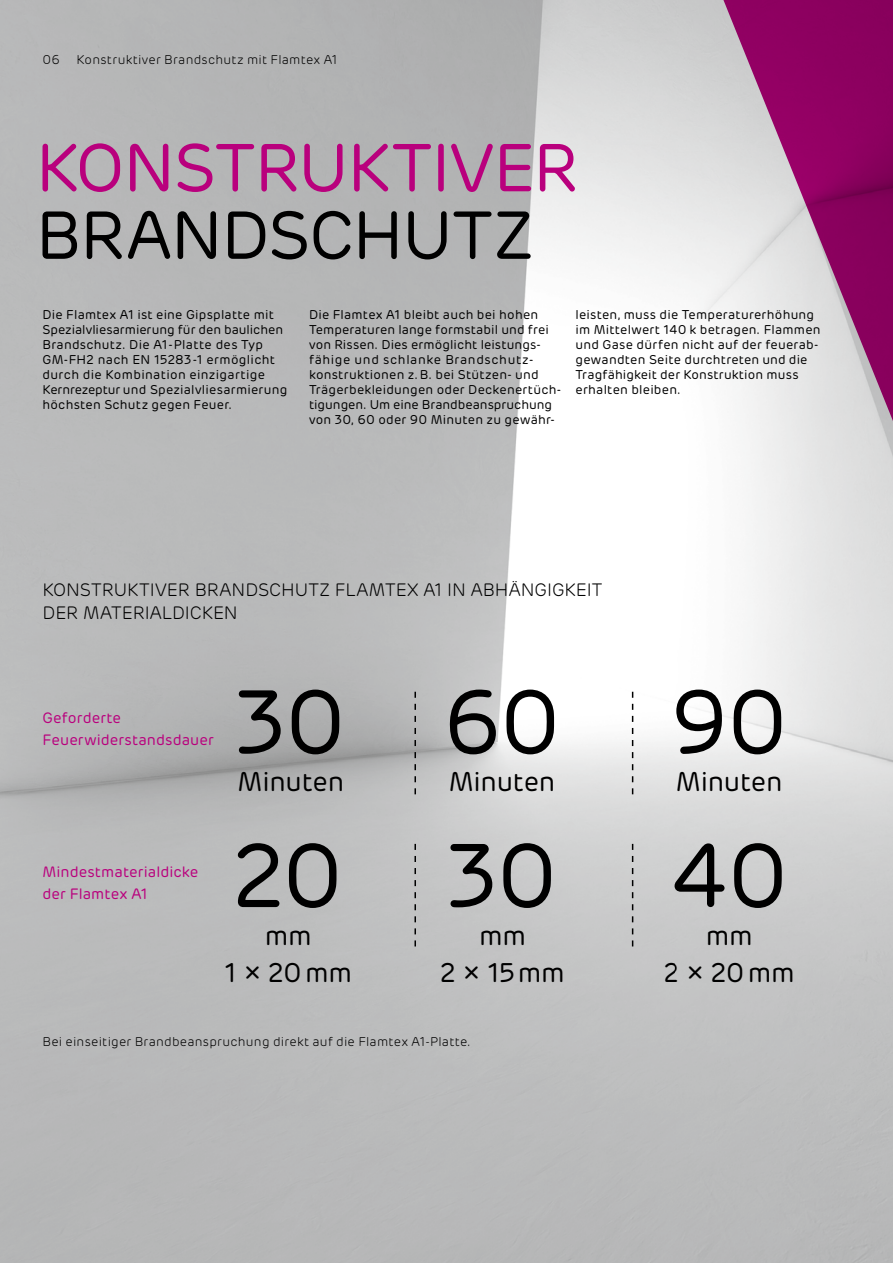
<style>
.page{position:relative;width:893px;height:1263px;background:#fff}
.page>*{position:absolute;margin:0;border:0;box-sizing:border-box;transform-origin:0 0}
.t1{font:90px "Rubrik";letter-spacing:-.04em;color:#000}
.t2{font:27px/37.5px "Rubrik";letter-spacing:-.01em;color:#000;text-align:center}
.t3{font:300 18px/22.5px "Rubrik";color:#000}
.t4{font:15px/22.5px "Rubrik";letter-spacing:.005em;color:#b9007d}
.t5{font:12.75px/15px "Rubrik";letter-spacing:.015em;color:#000}
.t6{font:300 12.75px "Rubrik";letter-spacing:.02em;color:#000}
</style>
<div class="page">
<img style="left:0;top:0;width:893px;height:1263px">
<svg style="left:43px;top:211px;width:488px;height:48px"></svg>
<svg style="left:43px;top:143px;width:532px;height:49px"></svg>
<svg style="left:675px;top:0;width:218px;height:986px"></svg>
<svg style="left:414px;top:692px;width:2px;height:102px"></svg>
<svg style="left:414px;top:844px;width:2px;height:102px"></svg>
<svg style="left:632px;top:692px;width:1px;height:102px"></svg>
<svg style="left:632px;top:844px;width:1px;height:102px"></svg>
<p class="t6" style="left:43px;top:52px;width:19px">06</p>
<p class="t6" style="left:77px;top:52px;width:262px">Konstruktiver Brandschutz mit Flamtex A1</p>
<p class="t5" style="left:43px;top:307px;width:246px">Die Flamtex A1 ist eine Gipsplatte mit Spezialvliesarmierung für den baulichen Brandschutz. Die A1-Platte des Typ GM-FH2 nach EN 15283-1 ermöglicht durch die Kombination einzigartige Kernrezeptur und Spezialvliesarmierung höchsten Schutz gegen Feuer.</p>
<p class="t5" style="left:309px;top:307px;width:254px">Die Flamtex A1 bleibt auch bei hohen Temperaturen lange formstabil und frei von Rissen. Dies ermöglicht leistungs&shy;fähige und schlanke Brandschutz&shy;konstruktionen z.B. bei Stützen- und Trägerbekleidungen oder Deckenertüch&shy;tigungen. Um eine Brandbeanspruchung von 30, 60 oder 90 Minuten zu gewähr-</p>
<p class="t5" style="left:575px;top:307px;width:247px">leisten, muss die Temperaturerhöhung im Mittelwert 140 k betragen. Flammen und Gase dürfen nicht auf der feuerab&shy;gewandten Seite durchtreten und die Tragfähigkeit der Konstruktion muss erhalten bleiben.</p>
<h3 class="t3" style="left:43px;top:579px;width:561px">KONSTRUKTIVER BRAN DSCHUTZ FLAMTEX A1 IN ABHÄN GIGKEIT<br>DER MATERIALDICKEN</h3>
<p class="t4" style="left:43px;top:706px;width:173px">Geforderte<br>Feuerwiderstandsdauer</p>
<h1 class="t1" style="left:235px;top:668px;width:113px">30</h1>
<h2 class="t2" style="left:238px;top:763px;width:108px">Minuten</h2>
<p class="t4" style="left:43px;top:860px;width:157px">Mindestmaterialdicke der Flamtex A1</p>
<h1 class="t1" style="left:233px;top:822px;width:113px">20</h1>
<h2 class="t2" style="left:225px;top:917px;width:129px">mm<br>1 × 20mm</h2>
<h1 class="t1" style="left:442px;top:668px;width:121px">60</h1>
<h2 class="t2" style="left:449px;top:763px;width:108px">Minuten</h2>
<h1 class="t1" style="left:447px;top:822px;width:113px">30</h1>
<h2 class="t2" style="left:440px;top:917px;width:126px">mm<br>2 × 15mm</h2>
<p class="t6" style="left:43px;top:1034px;width:430px">Bei einseitiger Brandbeanspruchung direkt auf die Flamtex A1-Platte.</p>
<h1 class="t1" style="left:670px;top:668px;width:120px">90</h1>
<h2 class="t2" style="left:676px;top:763px;width:108px">Minuten</h2>
<h1 class="t1" style="left:669px;top:822px;width:121px">40</h1>
<h2 class="t2" style="left:664px;top:917px;width:133px">mm<br>2 × 20mm</h2>
</div>
